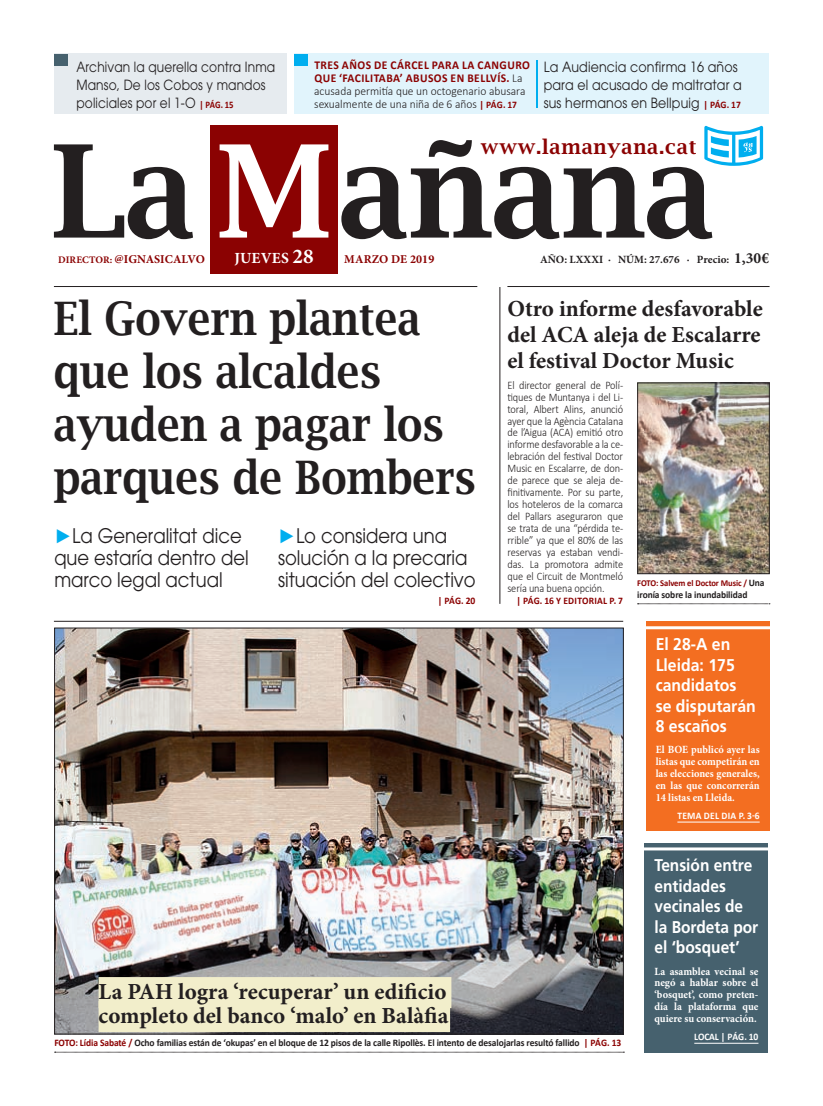
<style>
.page{position:relative;width:823px;height:1106px;background:#fff}
.page>*{position:absolute;margin:0;border:0;box-sizing:border-box;transform-origin:0 0}
.t1{font:700 46px/53px "Lucida Bright";color:#231f20;scale:.89 1}
.t2{font:700 23px/26px "Minion Pro";color:#231f20}
.t3{font:20px/22px "Avant Garde";color:#231f20;scale:.9 1}
.t4{font:700 20px "Lucida Bright";letter-spacing:.04em;color:#8b0202}
.t5{font:700 17px/20.4px "Frutiger";color:#fff;scale:.91 1}
.t6{font:700 17px/20.4px "Frutiger";color:#fff;scale:.93 1}
.t7{font:700 15.5px "Minion Pro";letter-spacing:.01em;color:#fff}
.t8{font:14px/17.9px "Avant Garde";letter-spacing:.01em;color:#231f20;scale:.9 1}
.t9{font:14px/17.9px "Avant Garde";letter-spacing:.01em;color:#231f20;scale:.87 1}
.t10{font:300 12px/13px "Calibri";color:#231f20;scale:.96 1}
.t11{font:700 12px "Minion Pro";letter-spacing:.01em;color:#8b0202}
.t12{font:300 11.5px/12px "Calibri";letter-spacing:-.01em;color:#231f20;text-align:justify;scale:.9 1}
.t13{font:700 11.1px "Minion Pro";color:#231f20}
.t14{font:700 11px/11.9px "Minion Pro";color:#fff;text-align:justify;scale:.94 1}
.t15{font:700 11px/11.9px "Minion Pro";color:#fff;text-align:justify;scale:.95 1}
.t16{font:700 10px "Calibri";letter-spacing:-.01em;color:#231f20;scale:.95 1}
.t17{font:700 10px "Calibri";letter-spacing:.025em;color:#8b0202;scale:.95 1}
.t18{font:700 10px "Calibri";letter-spacing:.025em;color:#fff;scale:.95 1}
.t19{font:700 10px "Calibri";letter-spacing:-.01em;color:#fff;scale:.95 1}
.t20{font:700 9px "Calibri";letter-spacing:-.01em;color:#8b0202;scale:.95 1}
.s1{font-weight:700;color:#8b0202}
.s2{font-weight:700;font-size:10px;color:#8b0202}
.s3{font-family:"Calibri";font-weight:700;font-size:10px;color:#8b0202}
.s4{font-size:21px}
.s5{font-size:15.5px}
.s6{font-size:10px}
.s7{font-family:"Arial";color:#00aeef}
.s8{font-size:10px;color:#231f20}
.s9{color:#8b0202}
</style>
<div class="page">
<div style="left:210px;top:126px;width:127px;height:148px;background:#8b0202"></div>
<svg style="left:341px;top:140px;width:371px;height:99px"></svg>
<svg style="left:219px;top:144px;width:109px;height:93px"></svg>
<svg style="left:54px;top:144px;width:139px;height:95px"></svg>
<svg style="left:704px;top:126px;width:58px;height:40px"></svg>
<div style="left:54px;top:54px;width:232px;height:60px;background:#e6ebef"></div>
<div style="left:54px;top:54px;width:13px;height:12px;background:#46616e"></div>
<div style="left:294px;top:54px;width:474px;height:60px;background:#e1f4fc"></div>
<div style="left:294px;top:54px;width:13px;height:12px;background:#00aeef"></div>
<hr style="left:536px;top:60px;width:1px;height:48px;background:#00aeef">
<hr style="left:54px;top:286px;width:423px;height:1px;background:#231f20">
<hr style="left:507px;top:286px;width:262px;height:1px;background:#231f20">
<hr style="left:54px;top:621px;width:568px;height:1px;background:#231f20">
<svg style="left:55px;top:1051px;width:569px;height:1px"></svg>
<img style="left:56px;top:629px;width:565px;height:403px">
<div style="left:98px;top:977px;width:353px;height:31px;background:#f2eecb"></div>
<div style="left:98px;top:1001px;width:352px;height:31px;background:#f2eecb"></div>
<div style="left:645px;top:622px;width:124px;height:209px;background:#f36e21"></div>
<hr style="left:642px;top:626px;width:127px;height:3px;background:#fff">
<hr style="left:677px;top:821px;width:82px;height:1px;background:#fff">
<div style="left:644px;top:843px;width:123px;height:209px;background:#46616e"></div>
<hr style="left:641px;top:847px;width:127px;height:3px;background:#fff">
<hr style="left:693px;top:1042px;width:65px;height:1px;background:#fff">
<hr style="left:499px;top:287px;width:1px;height:317px;background:#231f20">
<img style="left:639px;top:385px;width:128px;height:187px">
<div style="left:637px;top:383px;width:132px;height:191px;border:1px solid #231f20"></div>
<svg style="left:637px;top:603px;width:132px;height:1px"></svg>
<p class="t10" style="left:314px;top:58px;width:226px"><span class="s1">TRES AÑOS DE CÁRCEL PARA LA CANGURO QUE ‘FACILITABA’ ABUSOS EN BELLVÍS.</span> La acusada permitía que un octogenario abusara sexualmente de una niña de 6 años <span class="s2">| PÁG. 17</span></p>
<p class="t9" style="left:76px;top:58px;width:230px">Archivan la querella contra Inma<br>Manso, De los Cobos y mandos policiales por el 1-O <span class="s3">| PÁG. 15</span></p>
<p class="t8" style="left:543px;top:58px;width:221px">La Audiencia confirma 16 años para el acusado de maltratar a sus hermanos en Bellpuig <span class="s3">| PÁG. 17</span></p>
<h3 class="t4" style="left:480px;top:135px;width:217px">www.lamanyana.cat</h3>
<h3 class="t7" style="left:234px;top:247px;width:81px">JUEVES <span class="s4">28</span></h3>
<p class="t13" style="left:539px;top:252px;width:230px">AÑO: LXXXI · NÚM: 27.676 · Precio: <span class="s5">1,30€</span></p>
<p class="t11" style="left:58px;top:251px;width:148px"><span class="s6">DIRECTOR:</span> @IGNASICALVO</p>
<p class="t11" style="left:344px;top:251px;width:92px">MARZO DE 2019</p>
<h1 class="t1" style="left:54px;top:292px;width:475px">El Govern plantea que los alcaldes ayuden a pagar los parques de Bombers</h1>
<h3 class="t3" style="left:54px;top:524px;width:217px"><span class="s7">►</span>La Generalitat dice que estaría dentro del marco legal actual</h3>
<h3 class="t3" style="left:278px;top:524px;width:221px"><span class="s7">►</span>Lo considera una solución a la precaria situación del colectivo</h3>
<p class="t17" style="left:437px;top:594px;width:41px">| PÁG. 20</p>
<p class="t17" style="left:516px;top:594px;width:114px">| PÁG. 16 Y EDITORIAL P. 7</p>
<h2 class="t2" style="left:507px;top:295px;width:257px;text-align:justify">Otro informe desfavorable del ACA aleja de Escalarre el festival Doctor Music</h2>
<p class="t12" style="left:507px;top:378px;width:130px">El director general de Polí&shy;tiques de Muntanya i del Li&shy;toral, Albert Alins, anunció ayer que la Agència Catalana de l’Aigua (ACA) emitió otro informe desfavorable a la ce&shy;lebración del festival Doctor Music en Escalarre, de don&shy;de parece que se aleja de&shy;finitivamente. Por su parte, los hoteleros de la comarca del Pallars aseguraron que se trata de una “pérdida te&shy;rrible” ya que el 80% de las reservas ya estaban vendi&shy;das. La promotora admite que el Circuit de Montmeló sería una buena opción.</p>
<p class="t20" style="left:637px;top:577px;width:135px">FOTO: Salvem el Doctor Music / <span class="s8">Una</span></p>
<p class="t16" style="left:637px;top:588px;width:117px">ironía sobre la inundabilidad</p>
<h3 class="t6" style="left:655px;top:634px;width:109px">El 28-A en<br>Lleida: 175 candidatos se disputarán<br>8 escaños</h3>
<p class="t14" style="left:655px;top:743px;width:112px">El BOE publicó ayer las listas que competirán en las elecciones generales, en las que concorrerán 14 listas en Lleida.</p>
<p class="t18" style="left:677px;top:809px;width:88px">TEMA DEL DIA P. 3-6</p>
<h2 class="t2" style="left:98px;top:979px;width:351px;line-height:24px">La PAH logra ‘recuperar’ un edificio completo del banco ‘malo’ en Balàfia</h2>
<p class="t16" style="left:54px;top:1036px;width:598px"><span class="s9">FOTO: Lídia Sabaté /</span> Ocho familias están de ‘okupas’ en el bloque de 12 pisos de la calle Ripollès. El intento de desalojarlas resultó fallido <span class="s9">| PÁG. 13</span></p>
<h3 class="t5" style="left:654px;top:855px;width:116px">Tensión entre entidades vecinales de la Bordeta por el ‘bosquet’</h3>
<p class="t15" style="left:654px;top:964px;width:111px">La asamblea vecinal se negó a hablar sobre el ‘bosquet’, como preten&shy;día la plataforma que quiere su conservación.</p>
<p class="t19" style="left:693px;top:1030px;width:69px">LOCAL | PÁG. 10</p>
</div>
